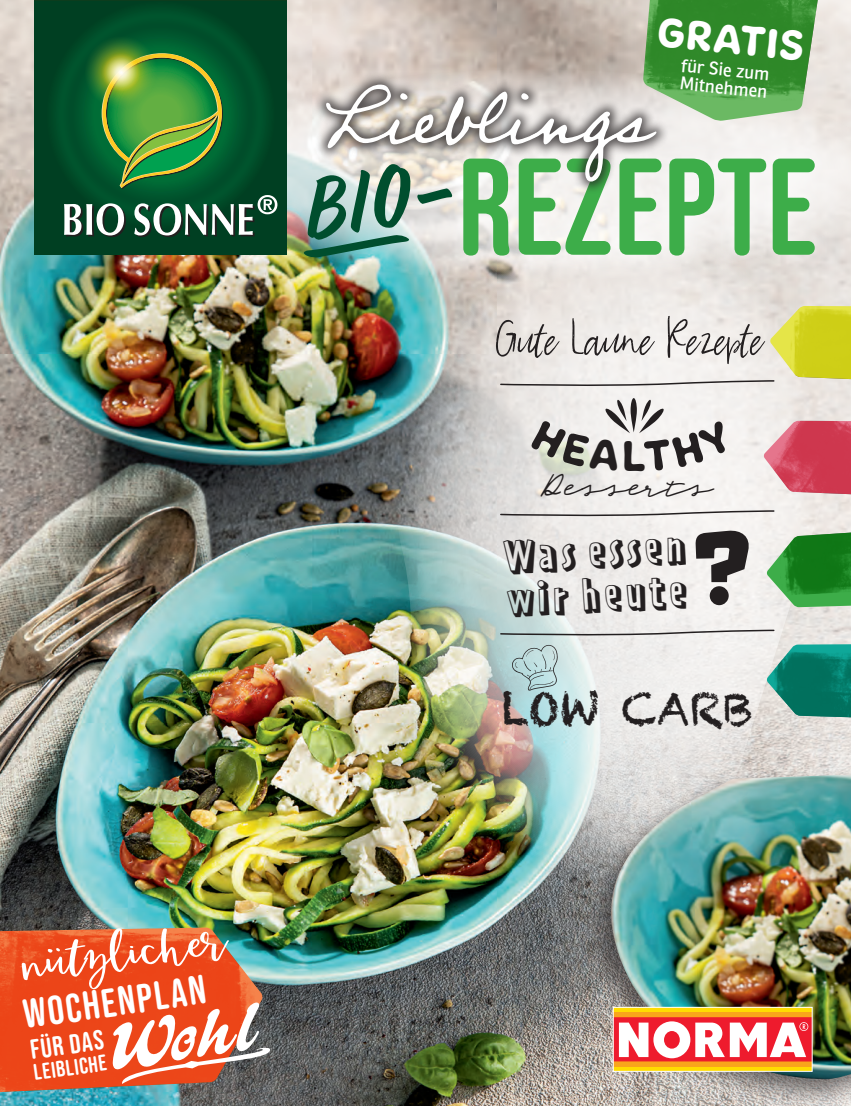
<style>
.page{position:relative;width:851px;height:1106px;background:#fff}
.page>*{position:absolute;margin:0;border:0;box-sizing:border-box;transform-origin:0 0}
.t1{font:137.4px "Bebas Neue Rounded";color:#3dad49}
.t2{font:99.75px "Orgovan Brush";color:#231f20}
.t3{font:89.1px "Professor";color:#fff}
.t4{font:82.8px "Katiekate Solid";color:#fff}
.t5{font:80.4px "Eds Market Narrow Slant";color:#004e2e}
.t6{font:75px "Key Largo Brush Script";color:#231f20}
.t7{font:68.1px "Falcon Script";color:#fff;scale:1.08 1}
.t8{font:45.3px "Freude";color:#231f20}
.t9{font:43.95px "Chalkduster";color:#231f20}
.t10{font:43.65px "Freude";color:#fff}
.t11{font:41.4px "Sea Breeze";letter-spacing:.04em;color:#231f20}
.t12{font:40.5px/43.5px "Prater Block Pro";color:#231f20}
.t13{font:40.5px "Bebas Neue Rounded";color:#fff}
.t14{font:27.6px "Bebas Neue Rounded";color:#fff}
.t15{font:22.65px "Bebas Neue Rounded";color:#fff}
.t16{font:17.85px/17.9px "Ronnia";color:#fff}
</style>
<div class="page">
<img style="left:0;top:0;width:850px;height:1106px">
<img style="left:184px;top:69px;width:666px;height:212px">
<img style="left:669px;top:70px;width:181px;height:211px">
<img style="left:0;top:927px;width:263px;height:165px">
<svg style="left:34px;top:2px;width:252px;height:252px;background:#004826"></svg>
<svg style="left:102px;top:53px;width:121px;height:136px;background:#41913c"></svg>
<svg style="left:84px;top:35px;width:74px;height:74px;background:#3d8632"></svg>
<svg style="left:101px;top:52px;width:39px;height:40px"></svg>
<svg style="left:64px;top:195px;width:213px;height:42px"></svg>
<img style="left:383px;top:191px;width:465px;height:695px">
<img style="left:763px;top:421px;width:87px;height:74px">
<svg style="left:766px;top:531px;width:84px;height:76px"></svg>
<img style="left:770px;top:532px;width:80px;height:64px">
<svg style="left:766px;top:644px;width:84px;height:74px"></svg>
<img style="left:766px;top:651px;width:84px;height:66px">
<svg style="left:121px;top:1047px;width:150px;height:36px;background:#c66145"></svg>
<div style="left:583px;top:766px;width:267px;height:340px;background:#231f20;opacity:.57"></div>
<img style="left:602px;top:774px;width:248px;height:305px">
<svg style="left:512px;top:645px;width:46px;height:46px;background:#afcbcd"></svg>
<div style="left:443px;top:138px;width:390px;height:137px;background:#fff;opacity:.75"></div>
<div style="left:313px;top:71px;width:356px;height:124px;background:#231f20;opacity:.75"></div>
<svg style="left:304px;top:234px;width:105px;height:24px;background:#5d9b91"></svg>
<svg style="left:643px;top:105px;width:176px;height:16px;background:#b8d5b1"></svg>
<img style="left:643px;top:0;width:176px;height:105px">
<svg style="left:499px;top:306px;width:351px;height:80px;background:#e7e4c4"></svg>
<svg style="left:499px;top:509px;width:276px;height:8px"></svg>
<svg style="left:499px;top:629px;width:276px;height:7px"></svg>
<div style="left:613px;top:1007px;width:199px;height:64px;background:#ffdc01"></div>
<div style="left:613px;top:1012px;width:199px;height:54px;background:#f9a51b"></div>
<div style="left:613px;top:1017px;width:199px;height:44px;background:#ee1b2d"></div>
<svg style="left:618px;top:1021px;width:190px;height:37px"></svg>
<div style="left:612px;top:1006px;width:200px;height:65px;border:1px solid #fff"></div>
<svg style="left:530px;top:398px;width:204px;height:74px"></svg>
<h3 class="t10" style="left:660px;top:5px;width:148px;rotate:6deg">GRATIS</h3>
<p class="t16" style="left:682px;top:56px;width:90px;rotate:6deg">für Sie zum<br>Mitnehmen</p>
<h3 class="t3" style="left:326px;top:59px;width:325px">Lieblings</h3>
<h1 class="t1" style="left:457px;top:129px;width:361px">REZEPTE</h1>
<h3 class="t5" style="left:299px;top:153px;width:150px;rotate:-9deg">Bio-</h3>
<h3 class="t6" style="left:494px;top:304px;width:272px">Gute Laune Rezepte</h3>
<h3 class="t8" style="left:622px;top:428px;width:26px">L</h3>
<h3 class="t11" style="left:540px;top:465px;width:171px">Desserts</h3>
<h3 class="t12" style="left:502px;top:534px;width:185px;rotate:-3deg">Was essen wir heute</h3>
<h2 class="t2" style="left:691px;top:505px;width:62px">?</h2>
<h3 class="t9" style="left:501px;top:683px;width:253px">LOW CARB</h3>
<h3 class="t4" style="left:19px;top:925px;width:208px;rotate:-7deg">nützlicher</h3>
<h3 class="t7" style="left:98px;top:1010px;width:140px;rotate:-8deg">Wohl</h3>
<h3 class="t13" style="left:20px;top:991px;width:185px;rotate:-8deg">WOCHENPLAN</h3>
<h3 class="t14" style="left:28px;top:1034px;width:75px;rotate:-8deg">FÜR DAS</h3>
<p class="t15" style="left:32px;top:1059px;width:75px;rotate:-8deg">LEIBLICHE</p>
</div>
